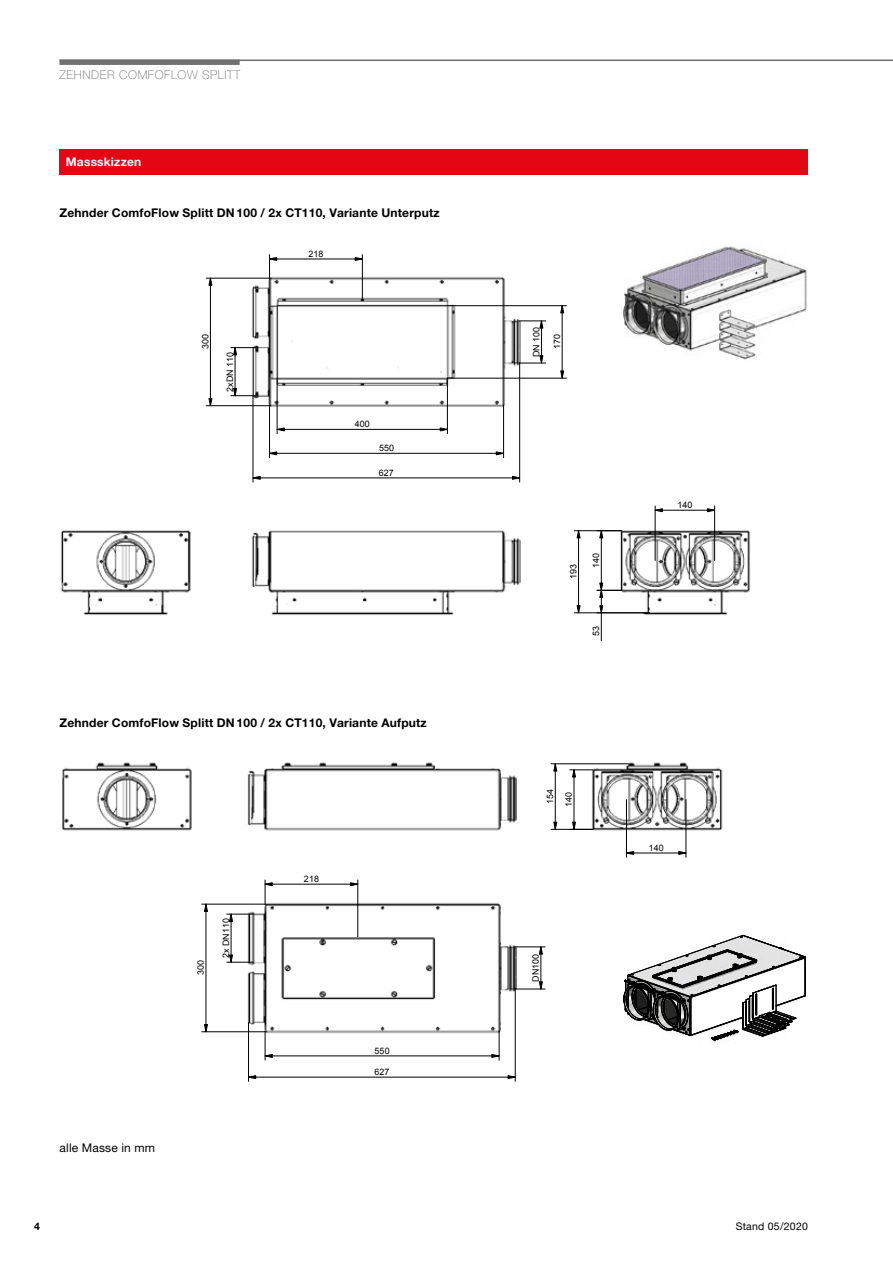
<style>
.page{position:relative;width:893px;height:1263px;background:#fff}
.page>*{position:absolute;margin:0;border:0;box-sizing:border-box;transform-origin:0 0}
.t1{font:700 12px "Helvetica Neue LT Pro";letter-spacing:.015em;color:#000}
.t2{font:100 12px "Helvetica Neue LT Pro";letter-spacing:.05em;color:#706f6f}
.t3{font:12px "Helvetica Neue LT Pro";letter-spacing:.015em;color:#000}
.t4{font:700 12px "Helvetica Neue LT Pro";letter-spacing:.015em;color:#fff}
.t5{font:10.5px "Helvetica Neue LT Pro";letter-spacing:.025em;color:#000}
.t6{font:700 10.5px "Helvetica Neue LT Pro";color:#000}
.t7{font:8.85px "Arial";letter-spacing:.01em;color:#000}
</style>
<div class="page">
<hr style="left:60px;top:60px;width:833px;height:1px;background:#706f6f">
<div style="left:60px;top:60px;width:180px;height:5px;background:#706f6f"></div>
<img style="left:60px;top:254px;width:690px;height:388px">
<hr style="left:574px;top:612px;width:76px;height:1px;background:#000">
<hr style="left:574px;top:530px;width:48px;height:1px;background:#000">
<hr style="left:578px;top:531px;width:1px;height:82px;background:#000">
<hr style="left:655px;top:510px;width:60px;height:1px;background:#000">
<hr style="left:655px;top:506px;width:1px;height:54px;background:#000">
<hr style="left:714px;top:506px;width:1px;height:54px;background:#000">
<hr style="left:601px;top:531px;width:1px;height:59px;background:#000">
<hr style="left:601px;top:590px;width:1px;height:51px;background:#000">
<svg style="left:576px;top:605px;width:5px;height:8px"></svg>
<svg style="left:576px;top:530px;width:5px;height:8px"></svg>
<svg style="left:654px;top:508px;width:9px;height:4px"></svg>
<svg style="left:707px;top:508px;width:8px;height:4px"></svg>
<svg style="left:597px;top:530px;width:25px;height:8px"></svg>
<svg style="left:597px;top:582px;width:25px;height:16px"></svg>
<svg style="left:599px;top:605px;width:4px;height:8px"></svg>
<hr style="left:253px;top:478px;width:267px;height:1px;background:#000">
<hr style="left:253px;top:396px;width:1px;height:86px;background:#000">
<hr style="left:519px;top:363px;width:1px;height:119px;background:#000">
<hr style="left:562px;top:306px;width:1px;height:72px;background:#000">
<hr style="left:447px;top:305px;width:119px;height:1px;background:#000">
<hr style="left:447px;top:378px;width:119px;height:1px;background:#000">
<hr style="left:235px;top:348px;width:1px;height:48px;background:#000">
<hr style="left:541px;top:321px;width:1px;height:42px;background:#000">
<hr style="left:277px;top:378px;width:1px;height:56px;background:#000">
<hr style="left:447px;top:378px;width:1px;height:56px;background:#000">
<hr style="left:277px;top:429px;width:170px;height:1px;background:#000">
<hr style="left:270px;top:259px;width:92px;height:1px;background:#000">
<hr style="left:362px;top:255px;width:1px;height:45px;background:#000">
<hr style="left:269px;top:405px;width:1px;height:53px;background:#000">
<hr style="left:503px;top:405px;width:1px;height:53px;background:#000">
<hr style="left:270px;top:453px;width:234px;height:1px;background:#000">
<hr style="left:206px;top:405px;width:65px;height:1px;background:#000">
<hr style="left:206px;top:278px;width:65px;height:1px;background:#000">
<hr style="left:210px;top:278px;width:1px;height:128px;background:#000">
<svg style="left:252px;top:476px;width:9px;height:4px"></svg>
<svg style="left:512px;top:476px;width:8px;height:4px"></svg>
<svg style="left:560px;top:305px;width:4px;height:8px"></svg>
<svg style="left:560px;top:370px;width:4px;height:9px"></svg>
<svg style="left:231px;top:388px;width:27px;height:8px"></svg>
<svg style="left:231px;top:347px;width:27px;height:8px"></svg>
<svg style="left:519px;top:355px;width:27px;height:9px"></svg>
<svg style="left:519px;top:320px;width:27px;height:9px"></svg>
<svg style="left:276px;top:427px;width:9px;height:5px"></svg>
<svg style="left:440px;top:427px;width:8px;height:5px"></svg>
<svg style="left:355px;top:257px;width:8px;height:4px"></svg>
<svg style="left:269px;top:255px;width:8px;height:24px"></svg>
<svg style="left:269px;top:451px;width:8px;height:4px"></svg>
<svg style="left:496px;top:451px;width:8px;height:4px"></svg>
<svg style="left:208px;top:398px;width:5px;height:8px"></svg>
<svg style="left:208px;top:277px;width:5px;height:9px"></svg>
<img style="left:62px;top:762px;width:661px;height:320px">
<hr style="left:357px;top:880px;width:1px;height:57px;background:#000">
<hr style="left:265px;top:884px;width:93px;height:1px;background:#000">
<svg style="left:350px;top:882px;width:8px;height:4px"></svg>
<svg style="left:264px;top:880px;width:9px;height:25px"></svg>
<hr style="left:265px;top:1055px;width:234px;height:1px;background:#000">
<hr style="left:249px;top:1077px;width:266px;height:1px;background:#000">
<hr style="left:515px;top:989px;width:1px;height:92px;background:#000">
<hr style="left:248px;top:1022px;width:1px;height:59px;background:#000">
<hr style="left:515px;top:947px;width:30px;height:1px;background:#000">
<hr style="left:515px;top:989px;width:30px;height:1px;background:#000">
<hr style="left:541px;top:947px;width:1px;height:42px;background:#000">
<hr style="left:202px;top:1031px;width:64px;height:1px;background:#000">
<hr style="left:202px;top:904px;width:64px;height:1px;background:#000">
<hr style="left:206px;top:904px;width:1px;height:128px;background:#000">
<hr style="left:231px;top:914px;width:1px;height:48px;background:#000">
<svg style="left:491px;top:1031px;width:9px;height:29px"></svg>
<svg style="left:264px;top:1031px;width:9px;height:29px"></svg>
<svg style="left:507px;top:1075px;width:9px;height:4px"></svg>
<svg style="left:249px;top:1075px;width:7px;height:4px"></svg>
<svg style="left:539px;top:946px;width:4px;height:9px"></svg>
<svg style="left:539px;top:981px;width:4px;height:9px"></svg>
<svg style="left:204px;top:1024px;width:4px;height:8px"></svg>
<svg style="left:204px;top:903px;width:4px;height:9px"></svg>
<svg style="left:227px;top:954px;width:26px;height:9px"></svg>
<svg style="left:227px;top:913px;width:26px;height:9px"></svg>
<hr style="left:574px;top:770px;width:1px;height:59px;background:#000">
<hr style="left:555px;top:764px;width:1px;height:65px;background:#000">
<hr style="left:551px;top:829px;width:42px;height:1px;background:#000">
<hr style="left:551px;top:763px;width:77px;height:1px;background:#000">
<hr style="left:626px;top:800px;width:1px;height:57px;background:#000">
<hr style="left:686px;top:800px;width:1px;height:57px;background:#000">
<hr style="left:626px;top:853px;width:60px;height:1px;background:#000">
<svg style="left:570px;top:821px;width:23px;height:8px"></svg>
<svg style="left:570px;top:769px;width:23px;height:8px"></svg>
<svg style="left:553px;top:821px;width:4px;height:9px"></svg>
<svg style="left:553px;top:763px;width:4px;height:9px"></svg>
<svg style="left:627px;top:851px;width:7px;height:4px"></svg>
<svg style="left:678px;top:851px;width:9px;height:4px"></svg>
<img style="left:622px;top:926px;width:122px;height:123px">
<svg style="left:623px;top:935px;width:183px;height:106px"></svg>
<img style="left:622px;top:246px;width:185px;height:116px">
<div style="left:60px;top:149px;width:748px;height:25px;background:#e30613"></div>
<p class="t2" style="left:60px;top:67px;width:182px">ZEHNDER COMFOFLOW SPLITT</p>
<p class="t4" style="left:66px;top:154px;width:77px">Massskizzen</p>
<p class="t1" style="left:60px;top:205px;width:382px">Zehnder ComfoFlow Splitt DN 100 / 2x CT110, Variante Unterputz</p>
<p class="t7" style="left:199px;top:349px;width:17px;rotate:-90deg">300</p>
<p class="t7" style="left:224px;top:392px;width:42px;rotate:-90deg">2xDN 110</p>
<p class="t7" style="left:309px;top:248px;width:17px">218</p>
<p class="t7" style="left:355px;top:418px;width:17px">400</p>
<p class="t7" style="left:379px;top:442px;width:17px">550</p>
<p class="t7" style="left:379px;top:467px;width:17px">627</p>
<p class="t1" style="left:60px;top:715px;width:369px">Zehnder ComfoFlow Splitt DN 100 / 2x CT110, Variante Aufputz</p>
<p class="t7" style="left:195px;top:975px;width:17px;rotate:-90deg">300</p>
<p class="t7" style="left:220px;top:958px;width:42px;rotate:-90deg">2x DN110</p>
<p class="t3" style="left:60px;top:1141px;width:97px">alle Masse in mm</p>
<p class="t6" style="left:34px;top:1220px;width:7px">4</p>
<p class="t7" style="left:304px;top:873px;width:17px">218</p>
<p class="t7" style="left:375px;top:1045px;width:17px">550</p>
<p class="t7" style="left:374px;top:1066px;width:17px">627</p>
<p class="t7" style="left:530px;top:357px;width:32px;rotate:-90deg">DN 100</p>
<p class="t7" style="left:551px;top:349px;width:17px;rotate:-90deg">170</p>
<p class="t7" style="left:568px;top:579px;width:17px;rotate:-90deg">193</p>
<p class="t7" style="left:590px;top:568px;width:17px;rotate:-90deg">140</p>
<p class="t7" style="left:590px;top:636px;width:11px;rotate:-90deg">53</p>
<p class="t7" style="left:677px;top:499px;width:17px">140</p>
<p class="t7" style="left:544px;top:804px;width:17px;rotate:-90deg">154</p>
<p class="t7" style="left:563px;top:807px;width:17px;rotate:-90deg">140</p>
<p class="t7" style="left:530px;top:982px;width:29px;rotate:-90deg">DN100</p>
<p class="t7" style="left:649px;top:842px;width:17px">140</p>
<p class="t5" style="left:736px;top:1220px;width:74px">Stand 05/2020</p>
</div>
